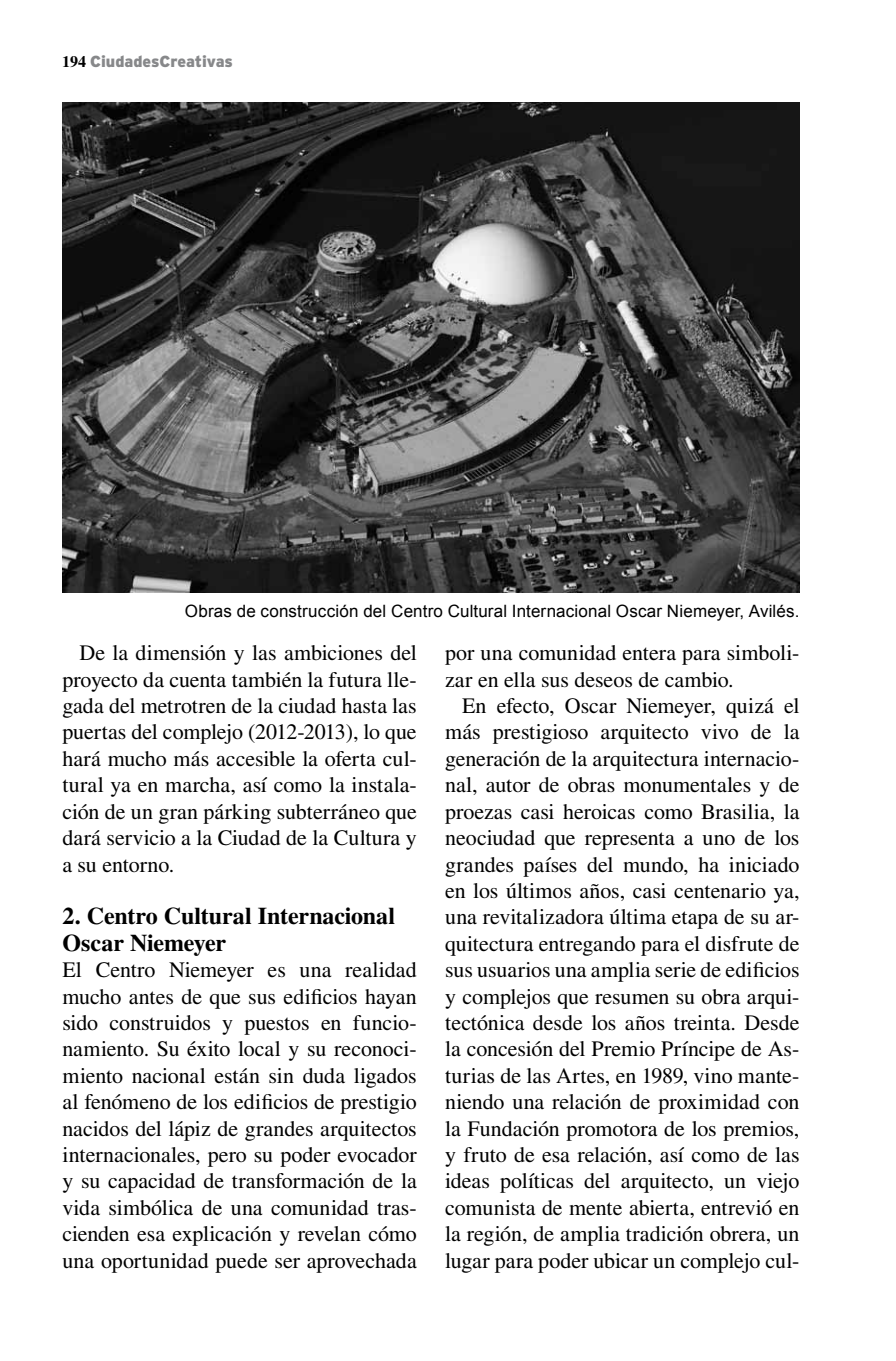
<style>
.page{position:relative;width:896px;height:1361px;background:#fff}
.page>*{position:absolute;margin:0;border:0;box-sizing:border-box;transform-origin:0 0}
.t1{font:700 24px/26.4px "Times";letter-spacing:-.005em;color:#000}
.t2{font:22px/26.4px "Times";letter-spacing:-.005em;color:#000;text-align:justify}
.t3{font:17px "Arial";letter-spacing:.01em;color:#000}
.t4{font:900 16px "Interstate";color:#87888a}
.s1{font-family:"Times";font-weight:700;color:#000}
</style>
<div class="page">
<img style="left:62px;top:102px;width:737px;height:490px">
<p class="t4" style="left:62px;top:52px;width:172px"><span class="s1">194</span> CiudadesCreativas</p>
<p class="t3" style="left:185px;top:602px;width:616px">Obras de construcción del Centro Cultural Internacional Oscar Niemeyer, Avilés.</p>
<p class="t2" style="left:62px;top:639px;width:356px;text-indent:17px">De la dimensión y las ambiciones del proyecto da cuenta también la futura lle&shy;gada del metrotren de la ciudad hasta las puertas del complejo (2012-2013), lo que hará mucho más accesible la oferta cul&shy;tural ya en marcha, así como la instala&shy;ción de un gran párking subterráneo que dará servicio a la Ciudad de la Cultura y a su entorno.</p>
<p class="t1" style="left:62px;top:902px;width:334px">2. Centro Cultural Internacional<br>Oscar Niemeyer</p>
<p class="t2" style="left:62px;top:956px;width:356px">El Centro Niemeyer es una realidad mucho antes de que sus edificios hayan sido construidos y puestos en funcio&shy;namiento. Su éxito local y su reconoci&shy;miento nacional están sin duda ligados al fenómeno de los edificios de prestigio nacidos del lápiz de grandes arquitectos internacionales, pero su poder evocador y su capacidad de transformación de la vida simbólica de una comunidad tras&shy;cienden esa explicación y revelan cómo una oportunidad puede ser aprovechada</p>
<p class="t2" style="left:445px;top:639px;width:356px">por una comunidad entera para simboli&shy;zar en ella sus deseos de cambio.</p>
<p class="t2" style="left:445px;top:692px;width:356px;text-indent:17px">En efecto, Oscar Niemeyer, quizá el más prestigioso arquitecto vivo de la generación de la arquitectura internacio&shy;nal, autor de obras monumentales y de proezas casi heroicas como Brasilia, la neociudad que representa a uno de los grandes países del mundo, ha iniciado en los últimos años, casi centenario ya, una revitalizadora última etapa de su ar&shy;quitectura entregando para el disfrute de sus usuarios una amplia serie de edificios y complejos que resumen su obra arqui&shy;tectónica desde los años treinta. Desde la concesión del Premio Príncipe de As&shy;turias de las Artes, en 1989, vino mante&shy;niendo una relación de proximidad con la Fundación promotora de los premios, y fruto de esa relación, así como de las ideas políticas del arquitecto, un viejo comunista de mente abierta, entrevió en la región, de amplia tradición obrera, un lugar para poder ubicar un complejo cul-</p>
</div>
